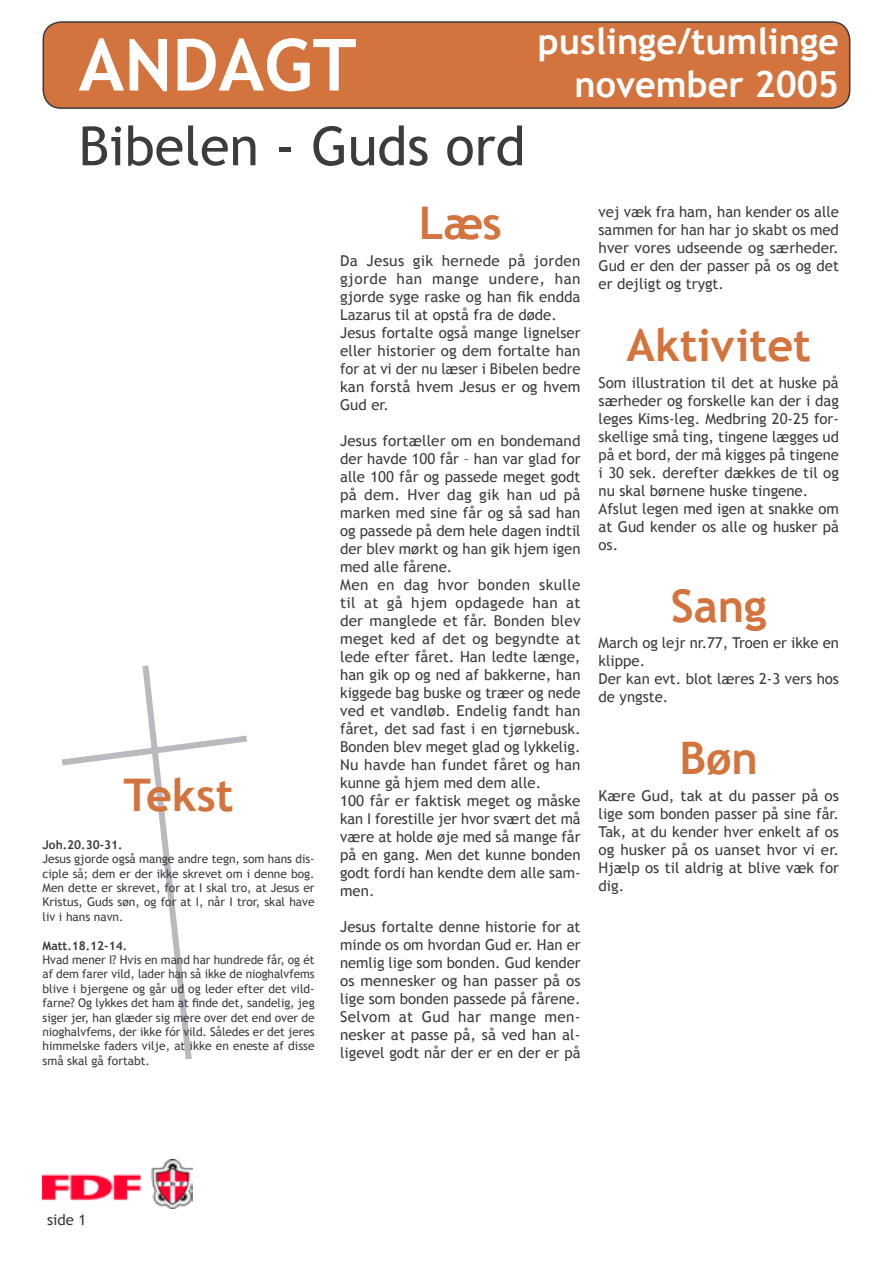
<style>
.page{position:relative;width:893px;height:1263px;background:#fff}
.page>*{position:absolute;margin:0;border:0;box-sizing:border-box;transform-origin:0 0}
.t1{font:700 72px "Trebuchet MS";color:#fff}
.Overskrift1{font:54px "Trebuchet MS";color:#3b3c3d}
.Afsnit{font:700 45px "Trebuchet MS";color:#d3733d}
.t2{font:700 36px "Trebuchet MS";color:#fff}
.Brød{font:15px/18px "Trebuchet MS";color:#3b3c3d;text-align:justify}
.Brød_-_Bibel{font:12px/14.4px "Trebuchet MS";color:#3b3c3d;text-align:justify}
.Brød_-_Bibel-2{font:700 12px "Trebuchet MS";color:#3b3c3d}
</style>
<div class="page">
<div style="left:42px;top:21px;width:809px;height:87px;background:#d3733d"></div>
<img style="left:43px;top:1159px;width:150px;height:50px">
<svg style="left:61px;top:665px;width:186px;height:395px"></svg>
<p class="t1" style="left:79px;top:20px;width:279px">ANDAGT</p>
<p class="Overskrift1" style="left:79px;top:115px;width:448px">Bibelen - Guds ord</p>
<p class="t2" style="left:538px;top:19px;width:302px">puslinge/tumlinge</p>
<p class="t2" style="left:574px;top:62px;width:266px">november 2005</p>
<p class="Afsnit" style="left:123px;top:767px;width:112px">Tekst</p>
<p class="Brød_-_Bibel-2" style="left:43px;top:837px;width:82px">Joh.20.30-31.</p>
<p class="Brød_-_Bibel" style="left:43px;top:852px;width:274px">Jesus gjorde også mange andre tegn, som hans dis&shy;ciple så; dem er der ikke skrevet om i denne bog.<br>Men dette er skrevet, for at I skal tro, at Jesus er Kristus, Guds søn, og for at I, når I tror, skal have liv i hans navn.</p>
<p class="Brød_-_Bibel-2" style="left:43px;top:938px;width:86px">Matt.18.12-14.</p>
<p class="Brød_-_Bibel" style="left:43px;top:953px;width:274px">Hvad mener I? Hvis en mand har hundrede får, og ét af dem farer vild, lader han så ikke de nioghalvfems blive i bjergene og går ud og leder efter det vild&shy;farne? Og lykkes det ham at finde det, sandelig, jeg siger jer, han glæder sig mere over det end over de nioghalvfems, der ikke fór vild. Således er det jeres himmelske faders vilje, at ikke en eneste af disse små skal gå fortabt.</p>
<p class="Afsnit" style="left:419px;top:195px;width:85px">Læs</p>
<p class="Brød" style="left:340px;top:252px;width:242px">Da Jesus gik hernede på jorden gjorde han mange undere, han gjorde syge raske og han fik endda Lazarus til at opstå fra de døde.</p>
<p class="Brød" style="left:340px;top:324px;width:242px">Jesus fortalte også mange lignelser eller historier og dem fortalte han for at vi der nu læser i Bibelen bedre kan forstå hvem Jesus er og hvem Gud er.</p>
<p class="Brød" style="left:340px;top:432px;width:242px">Jesus fortæller om en bondemand der havde 100 får – han var glad for alle 100 får og passede meget godt på dem. Hver dag gik han ud på marken med sine får og så sad han og passede på dem hele dagen indtil der blev mørkt og han gik hjem igen med alle fårene.</p>
<p class="Brød" style="left:340px;top:576px;width:242px">Men en dag hvor bonden skulle til at gå hjem opdagede han at der manglede et får. Bonden blev meget ked af det og begyndte at lede efter fåret. Han ledte længe, han gik op og ned af bakkerne, han kiggede bag buske og træer og nede ved et vandløb. Endelig fandt han fåret, det sad fast i en tjørnebusk.<br>Bonden blev meget glad og lykkelig.<br>Nu havde han fundet fåret og han kunne gå hjem med dem alle.</p>
<p class="Brød" style="left:340px;top:792px;width:242px">100 får er faktisk meget og måske kan I forestille jer hvor svært det må være at holde øje med så mange får på en gang. Men det kunne bonden godt fordi han kendte dem alle sam&shy;men.</p>
<p class="Brød" style="left:340px;top:918px;width:242px">Jesus fortalte denne historie for at minde os om hvordan Gud er. Han er nemlig lige som bonden. Gud kender os mennesker og han passer på os lige som bonden passede på fårene.<br>Selvom at Gud har mange men&shy;nesker at passe på, så ved han al&shy;ligevel godt når der er en der er på</p>
<p class="Brød" style="left:599px;top:203px;width:242px">vej væk fra ham, han kender os alle sammen for han har jo skabt os med hver vores udseende og særheder.<br>Gud er den der passer på os og det er dejligt og trygt.</p>
<p class="Afsnit" style="left:626px;top:317px;width:186px">Aktivitet</p>
<p class="Brød" style="left:599px;top:374px;width:242px">Som illustration til det at huske på særheder og forskelle kan der i dag leges Kims-leg. Medbring 20-25 for&shy;skellige små ting, tingene lægges ud på et bord, der må kigges på tingene i 30 sek. derefter dækkes de til og nu skal børnene huske tingene.</p>
<p class="Brød" style="left:599px;top:500px;width:242px">Afslut legen med igen at snakke om at Gud kender os alle og husker på os.</p>
<p class="Afsnit" style="left:671px;top:578px;width:98px">Sang</p>
<p class="Brød" style="left:599px;top:634px;width:242px">March og lejr nr.77, Troen er ikke en klippe.</p>
<p class="Brød" style="left:599px;top:670px;width:242px">Der kan evt. blot læres 2-3 vers hos de yngste.</p>
<p class="Afsnit" style="left:679px;top:730px;width:80px">Bøn</p>
<p class="Brød" style="left:599px;top:787px;width:242px">Kære Gud, tak at du passer på os lige som bonden passer på sine får.<br>Tak, at du kender hver enkelt af os og husker på os uanset hvor vi er.<br>Hjælp os til aldrig at blive væk for dig.</p>
<p class="Brød" style="left:47px;top:1211px;width:41px">side 1</p>
</div>
